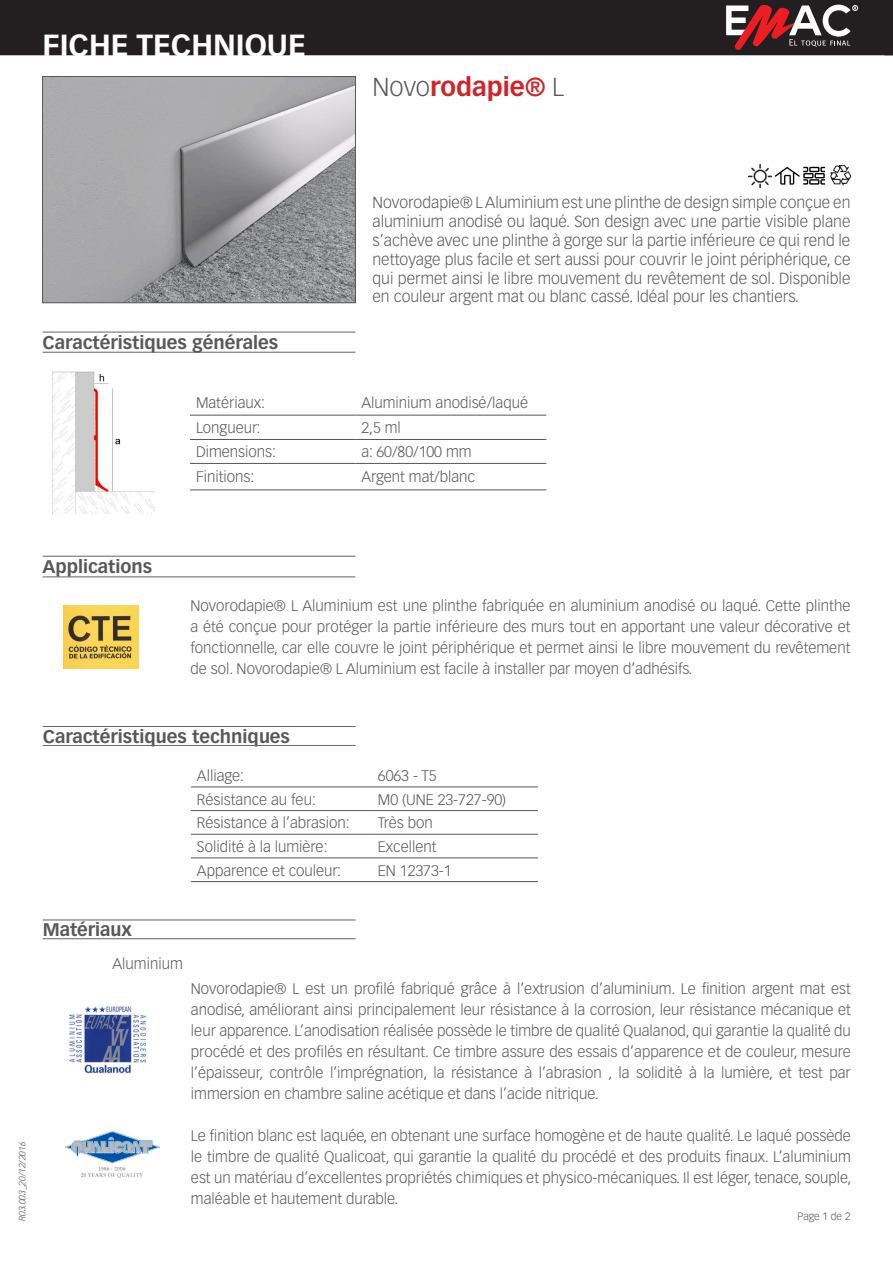
<style>
.page{position:relative;width:893px;height:1263px;background:#fff}
.page>*{position:absolute;margin:0;border:0;box-sizing:border-box;transform-origin:0 0}
.t1{font:700 30px "Vectora LT Std";color:#fff}
.t2{font:700 25.5px "Vectora LT Std";color:#d1232a}
.t3{font:700 18px "Vectora LT Std";color:#57585a}
.t4{font:300 15.75px/18.9px "Vectora LT Std";color:#57585a;text-align:justify}
.Párrafo_14{font:300 15px/21px "Vectora LT Std";color:#57585a;text-align:justify}
.t5{font:300 10.5px "Vectora LT Std";color:#57585a}
.t6{font:italic 300 9px "Vectora LT Std";color:#57585a}
.s1{font-weight:300;color:#57585a}
</style>
<div class="page">
<div style="left:0;top:0;width:893px;height:55px;background:#231f20"></div>
<svg style="left:726px;top:4px;width:132px;height:46px"></svg>
<svg style="left:774px;top:167px;width:51px;height:18px"></svg>
<img style="left:831px;top:166px;width:19px;height:20px">
<hr style="left:190px;top:415px;width:165px;height:1px;background:#57585a">
<hr style="left:190px;top:490px;width:165px;height:1px;background:#57585a">
<hr style="left:355px;top:415px;width:191px;height:1px;background:#57585a">
<hr style="left:355px;top:439px;width:191px;height:1px;background:#57585a">
<hr style="left:355px;top:463px;width:191px;height:1px;background:#57585a">
<hr style="left:190px;top:439px;width:165px;height:1px;background:#57585a">
<hr style="left:190px;top:463px;width:165px;height:1px;background:#57585a">
<hr style="left:355px;top:490px;width:191px;height:1px;background:#57585a">
<hr style="left:43px;top:556px;width:312px;height:1px;background:#636366">
<hr style="left:43px;top:576px;width:312px;height:1px;background:#636366">
<hr style="left:43px;top:938px;width:313px;height:1px;background:#636366">
<hr style="left:43px;top:919px;width:313px;height:1px;background:#636366">
<hr style="left:43px;top:332px;width:312px;height:1px;background:#636366">
<hr style="left:43px;top:352px;width:312px;height:1px;background:#636366">
<img style="left:64px;top:606px;width:74px;height:62px">
<img style="left:748px;top:165px;width:23px;height:23px">
<img style="left:44px;top:78px;width:310px;height:223px">
<div style="left:42px;top:76px;width:314px;height:227px;border:1px solid #57585a"></div>
<img style="left:52px;top:372px;width:103px;height:141px">
<hr style="left:43px;top:726px;width:313px;height:1px;background:#636366">
<hr style="left:43px;top:745px;width:313px;height:1px;background:#636366">
<hr style="left:191px;top:787px;width:181px;height:1px;background:#57585a">
<hr style="left:191px;top:810px;width:181px;height:1px;background:#57585a">
<hr style="left:191px;top:834px;width:181px;height:1px;background:#57585a">
<hr style="left:191px;top:858px;width:181px;height:1px;background:#57585a">
<hr style="left:191px;top:881px;width:181px;height:1px;background:#57585a">
<hr style="left:372px;top:787px;width:166px;height:1px;background:#57585a">
<hr style="left:372px;top:810px;width:166px;height:1px;background:#57585a">
<hr style="left:372px;top:834px;width:166px;height:1px;background:#57585a">
<hr style="left:372px;top:858px;width:166px;height:1px;background:#57585a">
<hr style="left:372px;top:881px;width:166px;height:1px;background:#57585a">
<img style="left:68px;top:1005px;width:79px;height:68px">
<img style="left:65px;top:1131px;width:95px;height:46px">
<h1 class="t1" style="left:43px;top:27px;width:265px">FICHE TECHNIQUE</h1>
<p class="t2" style="left:372px;top:72px;width:193px"><span class="s1">Novo</span>rodapie® <span class="s1">L</span></p>
<p class="t3" style="left:43px;top:332px;width:237px">Caractéristiques générales</p>
<p class="t4" style="left:372px;top:193px;width:479px">Novorodapie® L Aluminium est une plinthe de design simple conçue en aluminium anodisé ou laqué. Son design avec une partie visible plane s’achève avec une plinthe à gorge sur la partie inférieure ce qui rend le nettoyage plus facile et sert aussi pour couvrir le joint périphérique, ce qui permet ainsi le libre mouvement du revêtement de sol. Disponible en couleur argent mat ou blanc cassé. Idéal pour les chantiers.</p>
<p class="Párrafo_14" style="left:196px;top:392px;width:70px">Matériaux:</p>
<p class="Párrafo_14" style="left:361px;top:392px;width:168px">Aluminium anodisé/laqué</p>
<p class="Párrafo_14" style="left:196px;top:417px;width:66px">Longueur:</p>
<p class="Párrafo_14" style="left:361px;top:417px;width:41px">2,5 ml</p>
<p class="Párrafo_14" style="left:196px;top:442px;width:82px">Dimensions:</p>
<p class="Párrafo_14" style="left:361px;top:442px;width:112px">a: 60/80/100 mm</p>
<p class="Párrafo_14" style="left:196px;top:467px;width:60px">Finitions:</p>
<p class="Párrafo_14" style="left:361px;top:467px;width:115px">Argent mat/blanc</p>
<p class="t3" style="left:42px;top:556px;width:111px">Applications</p>
<p class="Párrafo_14" style="left:190px;top:596px;width:661px">Novorodapie® L Aluminium est une plinthe fabriquée en aluminium anodisé ou laqué. Cette plinthe a été conçue pour protéger la partie inférieure des murs tout en apportant une valeur décorative et fonctionnelle, car elle couvre le joint périphérique et permet ainsi le libre mouvement du revêtement de sol. Novorodapie® L Aluminium est facile à installer par moyen d’adhésifs.</p>
<p class="t3" style="left:43px;top:726px;width:249px">Caractéristiques techniques</p>
<p class="Párrafo_14" style="left:197px;top:765px;width:49px">Alliage:</p>
<p class="Párrafo_14" style="left:378px;top:765px;width:60px">6063 - T5</p>
<p class="Párrafo_14" style="left:197px;top:789px;width:120px">Résistance au feu:</p>
<p class="Párrafo_14" style="left:378px;top:789px;width:130px">M0 (UNE 23-727-90)</p>
<p class="Párrafo_14" style="left:197px;top:813px;width:154px">Résistance à l’abrasion:</p>
<p class="Párrafo_14" style="left:378px;top:813px;width:56px">Très bon</p>
<p class="Párrafo_14" style="left:197px;top:836px;width:132px">Solidité à la lumière:</p>
<p class="Párrafo_14" style="left:378px;top:836px;width:60px">Excellent</p>
<p class="Párrafo_14" style="left:197px;top:860px;width:145px">Apparence et couleur:</p>
<p class="Párrafo_14" style="left:378px;top:860px;width:75px">EN 12373-1</p>
<p class="t6" style="left:17px;top:1221px;width:81px;rotate:-90deg">R03.003_20/12/2016</p>
<p class="t3" style="left:43px;top:919px;width:91px">Matériaux</p>
<p class="Párrafo_14" style="left:113px;top:953px;width:72px">Aluminium</p>
<p class="Párrafo_14" style="left:191px;top:979px;width:661px">Novorodapie® L est un profilé fabriqué grâce à l’extrusion d’aluminium. Le finition argent mat est anodisé, améliorant ainsi principalement leur résistance à la corrosion, leur résistance mécanique et leur apparence. L’anodisation réalisée possède le timbre de qualité Qualanod, qui garantie la qualité du procédé et des profilés en résultant. Ce timbre assure des essais d’apparence et de couleur, mesure l’épaisseur, contrôle l’imprégnation, la résistance à l’abrasion , la solidité à la lumière, et test par immersion en chambre saline acétique et dans l’acide nitrique.</p>
<p class="Párrafo_14" style="left:191px;top:1126px;width:662px">Le finition blanc est laquée, en obtenant une surface homogène et de haute qualité. Le laqué possède le timbre de qualité Qualicoat, qui garantie la qualité du procédé et des produits finaux. L’aluminium est un matériau d’excellentes propriétés chimiques et physico-mécaniques. Il est léger, tenace, souple, maléable et hautement durable.</p>
<p class="t5" style="left:798px;top:1211px;width:54px">Page 1 de 2</p>
</div>
